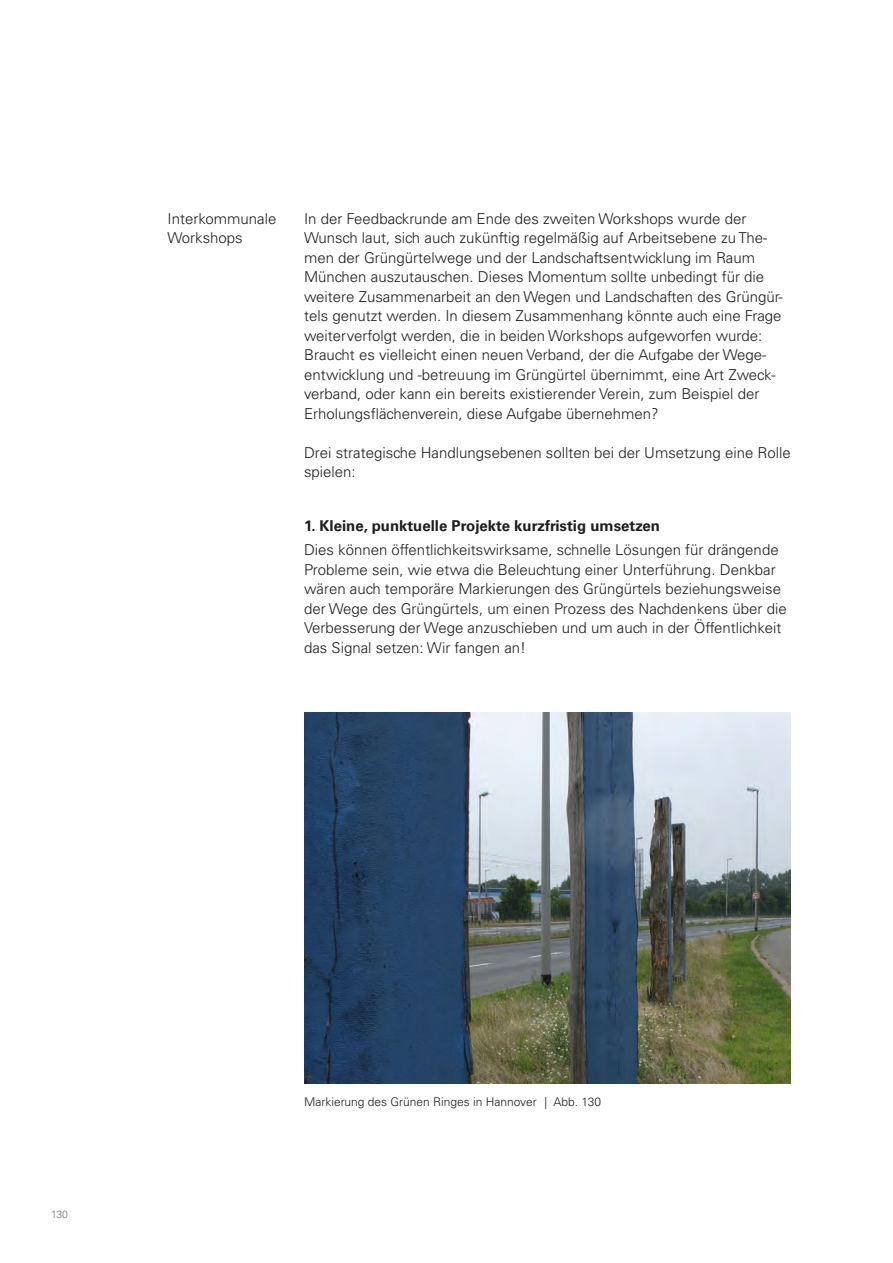
<style>
.page{position:relative;width:893px;height:1263px;background:#fff}
.page>*{position:absolute;margin:0;border:0;box-sizing:border-box;transform-origin:0 0}
.t1{font:300 15px/19.5px "Univers LT";color:#1d1d1b}
.t2{font:700 15px "Univers LT";color:#1d1d1b}
.t3{font:300 12px "Univers LT";color:#1d1d1b}
.t4{font:300 10.5px "Univers LT";color:#70706f}
</style>
<div class="page">
<img style="left:304px;top:713px;width:487px;height:370px">
<p class="t1" style="left:168px;top:209px;width:110px">Interkommunale<br>Workshops</p>
<p class="t1" style="left:304px;top:209px;width:480px">In der Feedbackrunde am Ende des zweiten Workshops wurde der Wunsch laut, sich auch zukünftig regelmäßig auf Arbeitsebene zu The&shy;men der Grüngürtelwege und der Landschaftsentwicklung im Raum München auszutauschen. Dieses Momentum sollte unbedingt für die weitere Zusammenarbeit an den Wegen und Landschaften des Grüngür&shy;tels genutzt werden. In diesem Zusammenhang könnte auch eine Frage weiterverfolgt werden, die in beiden Workshops aufgeworfen wurde:<br>Braucht es vielleicht einen neuen Verband, der die Aufgabe der Wege&shy;entwicklung und -betreuung im Grüngürtel übernimmt, eine Art Zweck&shy;verband, oder kann ein bereits existierender Verein, zum Beispiel der Erholungsflächenverein, diese Aufgabe übernehmen?</p>
<p class="t1" style="left:304px;top:443px;width:488px">Drei strategische Handlungsebenen sollten bei der Umsetzung eine Rolle spielen:</p>
<p class="t2" style="left:304px;top:517px;width:357px">1. Kleine, punktuelle Projekte kurzfristig umsetzen</p>
<p class="t1" style="left:304px;top:540px;width:484px">Dies können öffentlichkeitswirksame, schnelle Lösungen für drängende Probleme sein, wie etwa die Beleuchtung einer Unterführung. Denkbar wären auch temporäre Markierungen des Grüngürtels beziehungsweise der Wege des Grüngürtels, um einen Prozess des Nachdenkens über die Verbesserung der Wege anzuschieben und um auch in der Öffentlichkeit das Signal setzen: Wir fangen an!</p>
<p class="t4" style="left:51px;top:1208px;width:18px">130</p>
<p class="t3" style="left:304px;top:1095px;width:299px">Markierung des Grünen Ringes in Hannover | Abb. 130</p>
</div>
